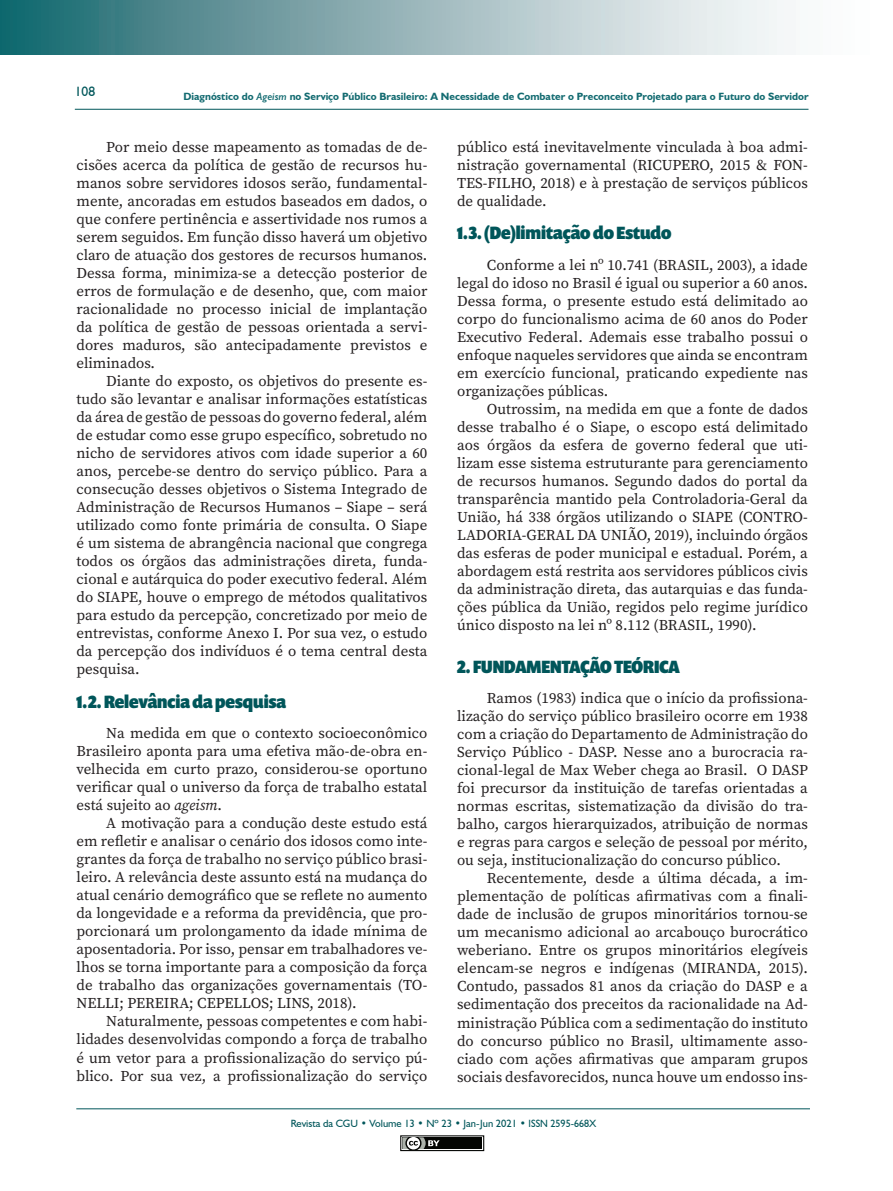
<style>
.page{position:relative;width:893px;height:1191px;background:#fff}
.page>*{position:absolute;margin:0;border:0;box-sizing:border-box;transform-origin:0 0}
.SUBTÍTULO_DUAS_COLUN{font:900 18px "Prenton RP Cond";color:#00565a}
.TÍTULO_DUAS_COLUNAS{font:900 18px "Prenton RP Cond";color:#00565a}
.TEXTO_DUAS_COLUNAS{font:15px/18px "Source Serif Variable";color:#231f20;text-align:justify}
.t1{font:13.5px "Humanist 521 BT";color:#00565a}
.t2{font:700 10.5px "Humanist 521 BT";color:#136b71}
.t3{font:10.5px "Humanist 521 BT";color:#00565a}
.s1{font-family:"Gill Sans";font-weight:600;font-style:italic}
.s2{font-style:italic}
</style>
<div class="page">
<svg style="left:0;top:0;width:784px;height:54px;background:#8eb1b5"></svg>
<hr style="left:75px;top:109px;width:733px;height:1px;background:#00565a">
<hr style="left:76px;top:1108px;width:734px;height:1px;background:#00565a">
<div style="left:400px;top:1135px;width:84px;height:16px;border:1px solid #040503"></div>
<div style="left:402px;top:1137px;width:80px;height:12px;background:#040503"></div>
<svg style="left:400px;top:1135px;width:40px;height:16px"></svg>
<p class="t1" style="left:75px;top:83px;width:22px">108</p>
<p class="t2" style="left:183px;top:90px;width:627px">Diagnóstico do <span class="s1">Ageism</span> no Serviço Público Brasileiro: A Necessidade de Combater o Preconceito Projetado para o Futuro do Servidor</p>
<p class="TEXTO_DUAS_COLUNAS" style="left:77px;top:138px;width:352px;text-indent:30px">Por meio desse mapeamento as tomadas de de&shy;cisões acerca da política de gestão de recursos hu&shy;manos sobre servidores idosos serão, fundamental&shy;mente, ancoradas em estudos baseados em dados, o que confere pertinência e assertividade nos rumos a serem seguidos. Em função disso haverá um objetivo claro de atuação dos gestores de recursos humanos.<br>Dessa forma, minimiza-se a detecção posterior de erros de formulação e de desenho, que, com maior racionalidade no processo inicial de implantação da política de gestão de pessoas orientada a servi&shy;dores maduros, são antecipadamente previstos e eliminados.</p>
<p class="TEXTO_DUAS_COLUNAS" style="left:77px;top:372px;width:352px;text-indent:30px">Diante do exposto, os objetivos do presente es&shy;tudo são levantar e analisar informações estatísticas da área de gestão de pessoas do governo federal, além de estudar como esse grupo específico, sobretudo no nicho de servidores ativos com idade superior a 60 anos, percebe-se dentro do serviço público. Para a consecução desses objetivos o Sistema Integrado de Administração de Recursos Humanos – Siape – será utilizado como fonte primária de consulta. O Siape é um sistema de abrangência nacional que congrega todos os órgãos das administrações direta, funda&shy;cional e autárquica do poder executivo federal. Além do SIAPE, houve o emprego de métodos qualitativos para estudo da percepção, concretizado por meio de entrevistas, conforme Anexo I. Por sua vez, o estudo da percepção dos indivíduos é o tema central desta pesquisa.</p>
<p class="SUBTÍTULO_DUAS_COLUN" style="left:77px;top:690px;width:211px">1.2. Relevância da pesquisa</p>
<p class="TEXTO_DUAS_COLUNAS" style="left:77px;top:724px;width:352px;text-indent:30px">Na medida em que o contexto socioeconômico Brasileiro aponta para uma efetiva mão-de-obra en&shy;velhecida em curto prazo, considerou-se oportuno verificar qual o universo da força de trabalho estatal está sujeito ao <span class="s2">ageism</span>.</p>
<p class="TEXTO_DUAS_COLUNAS" style="left:77px;top:814px;width:352px;text-indent:30px">A motivação para a condução deste estudo está em refletir e analisar o cenário dos idosos como inte&shy;grantes da força de trabalho no serviço público brasi&shy;leiro. A relevância deste assunto está na mudança do atual cenário demográfico que se reflete no aumento da longevidade e a reforma da previdência, que pro&shy;porcionará um prolongamento da idade mínima de aposentadoria. Por isso, pensar em trabalhadores ve&shy;lhos se torna importante para a composição da força de trabalho das organizações governamentais (TO-NELLI; PEREIRA; CEPELLOS; LINS, 2018).</p>
<p class="TEXTO_DUAS_COLUNAS" style="left:77px;top:1012px;width:352px;text-indent:30px">Naturalmente, pessoas competentes e com habi&shy;lidades desenvolvidas compondo a força de trabalho é um vetor para a profissionalização do serviço pú&shy;blico. Por sua vez, a profissionalização do serviço</p>
<p class="TEXTO_DUAS_COLUNAS" style="left:457px;top:138px;width:352px">público está inevitavelmente vinculada à boa admi&shy;nistração governamental (RICUPERO, 2015 &amp; FON-TES-FILHO, 2018) e à prestação de serviços públicos de qualidade.</p>
<p class="SUBTÍTULO_DUAS_COLUN" style="left:457px;top:222px;width:216px">1.3. (De)limitação do Estudo</p>
<p class="TEXTO_DUAS_COLUNAS" style="left:457px;top:256px;width:352px;text-indent:30px">Conforme a lei nº 10.741 (BRASIL, 2003), a idade legal do idoso no Brasil é igual ou superior a 60 anos.<br>Dessa forma, o presente estudo está delimitado ao corpo do funcionalismo acima de 60 anos do Poder Executivo Federal. Ademais esse trabalho possui o enfoque naqueles servidores que ainda se encontram em exercício funcional, praticando expediente nas organizações públicas.</p>
<p class="TEXTO_DUAS_COLUNAS" style="left:457px;top:400px;width:352px;text-indent:30px">Outrossim, na medida em que a fonte de dados desse trabalho é o Siape, o escopo está delimitado aos órgãos da esfera de governo federal que uti&shy;lizam esse sistema estruturante para gerenciamento de recursos humanos. Segundo dados do portal da transparência mantido pela Controladoria-Geral da União, há 338 órgãos utilizando o SIAPE (CONTRO-LADORIA-GERAL DA UNIÃO, 2019), incluindo órgãos das esferas de poder municipal e estadual. Porém, a abordagem está restrita aos servidores públicos civis da administração direta, das autarquias e das funda&shy;ções pública da União, regidos pelo regime jurídico único disposto na lei nº 8.112 (BRASIL, 1990).</p>
<p class="TÍTULO_DUAS_COLUNAS" style="left:457px;top:655px;width:224px">2. FUNDAMENTAÇÃO TEÓRICA</p>
<p class="TEXTO_DUAS_COLUNAS" style="left:457px;top:689px;width:352px;text-indent:30px">Ramos (1983) indica que o início da profissiona&shy;lização do serviço público brasileiro ocorre em 1938 com a criação do Departamento de Administração do Serviço Público - DASP. Nesse ano a burocracia ra&shy;cional-legal de Max Weber chega ao Brasil. O DASP foi precursor da instituição de tarefas orientadas a normas escritas, sistematização da divisão do tra&shy;balho, cargos hierarquizados, atribuição de normas e regras para cargos e seleção de pessoal por mérito, ou seja, institucionalização do concurso público.</p>
<p class="TEXTO_DUAS_COLUNAS" style="left:457px;top:869px;width:352px;text-indent:30px">Recentemente, desde a última década, a im&shy;plementação de políticas afirmativas com a finali&shy;dade de inclusão de grupos minoritários tornou-se um mecanismo adicional ao arcabouço burocrático weberiano. Entre os grupos minoritários elegíveis elencam-se negros e indígenas (MIRANDA, 2015).<br>Contudo, passados 81 anos da criação do DASP e a sedimentação dos preceitos da racionalidade na Ad&shy;ministração Pública com a sedimentação do instituto do concurso público no Brasil, ultimamente asso&shy;ciado com ações afirmativas que amparam grupos sociais desfavorecidos, nunca houve um endosso ins-</p>
<p class="t3" style="left:291px;top:1116px;width:307px">Revista da CGU • Volume 13 • Nº 23 • Jan-Jun 2021 • ISSN 2595-668X</p>
</div>
